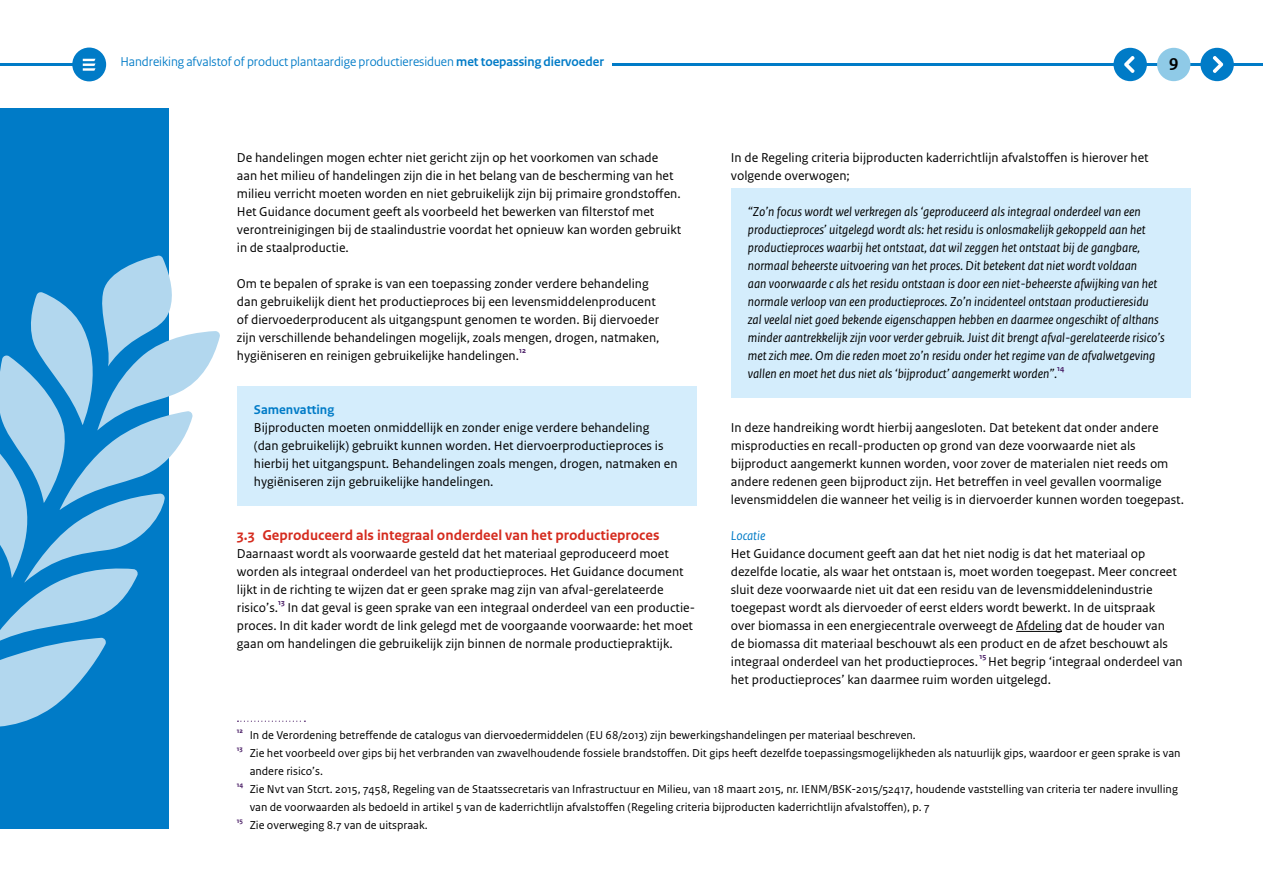
<style>
.page{position:relative;width:1263px;height:893px;background:#fff}
.page>*{position:absolute;margin:0;border:0;box-sizing:border-box;transform-origin:0 0}
.t1{font:700 18px "Rijksoverheid Sans Heading";color:#000}
.H4_-_Paragraafkop_Sa{font:700 15px "Rijksoverheid Sans Text";color:#d52b1e}
.P_10_RO_Broodtekst{font:13.5px/18px "Rijksoverheid Sans Text";color:#000}
.P_Kadertekst_vlak_bl{font:italic 13.5px/18px "Rijksoverheid Sans Text";color:#000}
.P_Kadertekst_vlak_bl-2{font:13.5px/18px "Rijksoverheid Sans Text";color:#000}
.t2{font:13.5px "Rijksoverheid Sans Heading Regular 2";color:#007bc7}
.P_-_Kaderkop{font:700 13.5px "Rijksoverheid Sans Text";color:#007bc7}
.P_-Tussenkopje_body{font:italic 13.5px "Rijksoverheid Sans Text";color:#007bc7}
.Voetnoot_sans_8pt{font:12px/18px "Rijksoverheid Sans Text";color:#000}
.P_10_RO_Broodtekst-2{font:700 7.8px "Rijksoverheid Sans Text";color:#42145f}
.P_Kadertekst_vlak_bl-3{font:700 7.8px "Rijksoverheid Sans Text";color:#42145f}
.Voetnoot_sans_8pt-2{font:700 7.05px "Rijksoverheid Sans Text";color:#42145f}
.s1{font-family:"Rijksoverheid Sans Heading Bold 2"}
</style>
<div class="page">
<div style="left:72px;top:48px;width:34px;height:33px;background:#007bc7;border-radius:50%"></div>
<svg style="left:83px;top:59px;width:13px;height:12px"></svg>
<div style="left:0;top:108px;width:169px;height:720px;background:#007bc7"></div>
<hr style="left:0;top:63px;width:72px;height:3px;background:#007bc7">
<hr style="left:612px;top:63px;width:651px;height:3px;background:#007bc7">
<div style="left:1159px;top:50px;width:29px;height:29px;background:#8fcae7;border-radius:50%"></div>
<div style="left:1157px;top:48px;width:33px;height:33px;border:4px solid #8fcae7;border-radius:50%"></div>
<div style="left:1202px;top:50px;width:30px;height:29px;background:#007bc7;border-radius:50%"></div>
<div style="left:1200px;top:48px;width:34px;height:33px;border:4px solid #007bc7;border-radius:50%"></div>
<div style="left:1116px;top:50px;width:29px;height:29px;background:#007bc7;border-radius:50%"></div>
<div style="left:1113px;top:48px;width:34px;height:33px;border:4px solid #007bc7;border-radius:50%"></div>
<svg style="left:0;top:255px;width:220px;height:574px"></svg>
<div style="left:237px;top:386px;width:460px;height:48px;background:#d4edfc"></div>
<div style="left:237px;top:404px;width:460px;height:102px;background:#d4edfc"></div>
<svg style="left:237px;top:721px;width:68px;height:1px"></svg>
<div style="left:731px;top:188px;width:460px;height:210px;background:#d4edfc"></div>
<hr style="left:1016px;top:631px;width:46px;height:1px;background:#000">
<svg style="left:1212px;top:56px;width:11px;height:17px"></svg>
<svg style="left:1124px;top:56px;width:11px;height:17px"></svg>
<p class="t2" style="left:120px;top:54px;width:485px">Handreiking afvalstof of product plantaardige productieresiduen <span class="s1">met toepassing diervoeder</span></p>
<h1 class="t1" style="left:1169px;top:54px;width:11px">9</h1>
<p class="P_10_RO_Broodtekst" style="left:237px;top:149px;width:446px">De handelingen mogen echter niet gericht zijn op het voorkomen van schade aan het milieu of handelingen zijn die in het belang van de bescherming van het milieu verricht moeten worden en niet gebruikelijk zijn bij primaire grondstoffen.<br>Het Guidance document geeft als voorbeeld het bewerken van filterstof met verontreinigingen bij de staalindustrie voordat het opnieuw kan worden gebruikt in de staalproductie.</p>
<p class="P_10_RO_Broodtekst" style="left:237px;top:275px;width:424px">Om te bepalen of sprake is van een toepassing zonder verdere behandeling dan gebruikelijk dient het productieproces bij een levensmiddelenproducent of diervoederproducent als uitgangspunt genomen te worden. Bij diervoeder zijn verschillende behandelingen mogelijk, zoals mengen, drogen, natmaken, hygiëniseren en reinigen gebruikelijke handelingen.</p>
<p class="P_10_RO_Broodtekst-2" style="left:519px;top:346px;width:9px">12</p>
<p class="P_-_Kaderkop" style="left:254px;top:402px;width:82px">Samenvatting</p>
<p class="P_Kadertekst_vlak_bl-2" style="left:254px;top:419px;width:425px">Bijproducten moeten onmiddellijk en zonder enige verdere behandeling<br>(dan gebruikelijk) gebruikt kunnen worden. Het diervoerproductieproces is hierbij het uitgangspunt. Behandelingen zoals mengen, drogen, natmaken en hygiëniseren zijn gebruikelijke handelingen.</p>
<h4 class="H4_-_Paragraafkop_Sa" style="left:237px;top:527px;width:424px">3.3 Geproduceerd als integraal onderdeel van het productieproces</h4>
<p class="P_10_RO_Broodtekst" style="left:237px;top:545px;width:448px">Daarnaast wordt als voorwaarde gesteld dat het materiaal geproduceerd moet worden als integraal onderdeel van het productieproces. Het Guidance document lijkt in de richting te wijzen dat er geen sprake mag zijn van afval-gerelateerde risico’s.</p>
<p class="P_10_RO_Broodtekst-2" style="left:278px;top:598px;width:8px">13</p>
<p class="P_10_RO_Broodtekst" style="left:237px;top:599px;width:460px;text-indent:51px">In dat geval is geen sprake van een integraal onderdeel van een productie&shy;proces. In dit kader wordt de link gelegd met de voorgaande voorwaarde: het moet gaan om handelingen die gebruikelijk zijn binnen de normale productiepraktijk.</p>
<p class="P_10_RO_Broodtekst" style="left:731px;top:149px;width:419px">In de Regeling criteria bijproducten kaderrichtlijn afvalstoffen is hierover het volgende overwogen;</p>
<p class="P_Kadertekst_vlak_bl" style="left:748px;top:203px;width:419px">“Zo’n focus wordt wel verkregen als ‘geproduceerd als integraal onderdeel van een productieproces’ uitgelegd wordt als: het residu is onlosmakelijk gekoppeld aan het productieproces waarbij het ontstaat, dat wil zeggen het ontstaat bij de gangbare, normaal beheerste uitvoering van het proces. Dit betekent dat niet wordt voldaan<br>aan voorwaarde c als het residu ontstaan is door een niet-beheerste afwijking van het normale verloop van een productieproces. Zo’n incidenteel ontstaan productieresidu zal veelal niet goed bekende eigenschappen hebben en daarmee ongeschikt of althans minder aantrekkelijk zijn voor verder gebruik. Juist dit brengt afval-gerelateerde risico’s met zich mee. Om die reden moet zo’n residu onder het regime van de afvalwetgeving vallen en moet het dus niet als ‘bijproduct’ aangemerkt worden”.</p>
<p class="P_Kadertekst_vlak_bl-3" style="left:1057px;top:364px;width:9px">14</p>
<p class="P_10_RO_Broodtekst" style="left:731px;top:419px;width:455px">In deze handreiking wordt hierbij aangesloten. Dat betekent dat onder andere misproducties en recall-producten op grond van deze voorwaarde niet als bijproduct aangemerkt kunnen worden, voor zover de materialen niet reeds om andere redenen geen bijproduct zijn. Het betreffen in veel gevallen voormalige levensmiddelen die wanneer het veilig is in diervoerder kunnen worden toegepast.</p>
<p class="P_-Tussenkopje_body" style="left:731px;top:528px;width:36px">Locatie</p>
<p class="P_10_RO_Broodtekst" style="left:731px;top:545px;width:448px">Het Guidance document geeft aan dat het niet nodig is dat het materiaal op dezelfde locatie, als waar het ontstaan is, moet worden toegepast. Meer concreet sluit deze voorwaarde niet uit dat een residu van de levensmiddelenindustrie toegepast wordt als diervoeder of eerst elders wordt bewerkt. In de uitspraak over biomassa in een energiecentrale overweegt de Afdeling dat de houder van de biomassa dit materiaal beschouwt als een product en de afzet beschouwt als integraal onderdeel van het productieproces.</p>
<p class="P_10_RO_Broodtekst-2" style="left:979px;top:652px;width:9px">15</p>
<p class="P_10_RO_Broodtekst" style="left:731px;top:653px;width:453px;text-indent:257px">Het begrip ‘integraal onderdeel van het productieproces’ kan daarmee ruim worden uitgelegd.</p>
<p class="Voetnoot_sans_8pt-2" style="left:237px;top:727px;width:8px">12</p>
<p class="Voetnoot_sans_8pt" style="left:250px;top:726px;width:668px">In de Verordening betreffende de catalogus van diervoedermiddelen (EU 68/2013) zijn bewerkingshandelingen per materiaal beschreven.</p>
<p class="Voetnoot_sans_8pt-2" style="left:237px;top:745px;width:7px">13</p>
<p class="Voetnoot_sans_8pt" style="left:250px;top:744px;width:932px">Zie het voorbeeld over gips bij het verbranden van zwavelhoudende fossiele brandstoffen. Dit gips heeft dezelfde toepassingsmogelijkheden als natuurlijk gips, waardoor er geen sprake is van andere risico’s.</p>
<p class="Voetnoot_sans_8pt-2" style="left:237px;top:781px;width:8px">14</p>
<p class="Voetnoot_sans_8pt" style="left:250px;top:780px;width:930px">Zie Nvt van Stcrt. 2015, 7458, Regeling van de Staatssecretaris van Infrastructuur en Milieu, van 18 maart 2015, nr. IENM/BSK-2015/52417, houdende vaststelling van criteria ter nadere invulling van de voorwaarden als bedoeld in artikel 5 van de kaderrichtlijn afvalstoffen (Regeling criteria bijproducten kaderrichtlijn afvalstoffen), p. 7</p>
<p class="Voetnoot_sans_8pt-2" style="left:237px;top:817px;width:8px">15</p>
<p class="Voetnoot_sans_8pt" style="left:250px;top:816px;width:180px">Zie overweging 8.7 van de uitspraak.</p>
</div>
